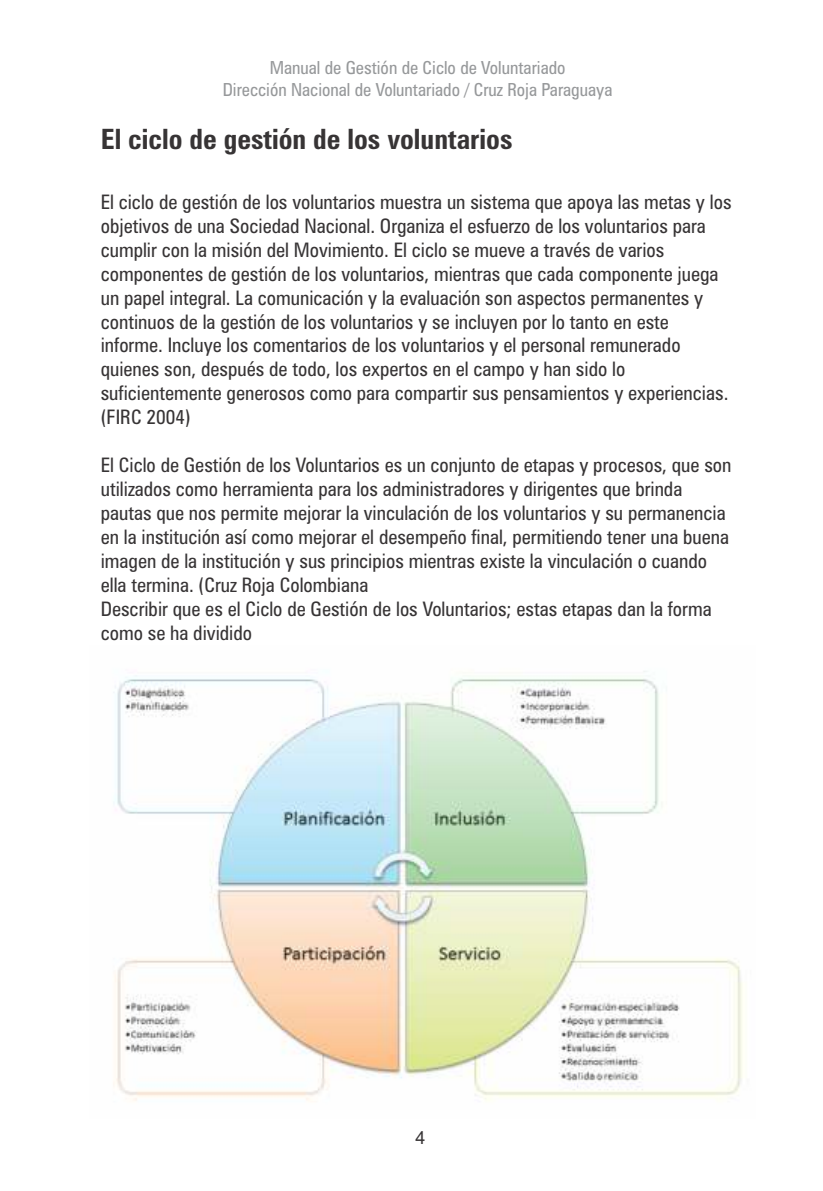
<style>
.page{position:relative;width:823px;height:1191px;background:#fff}
.page>*{position:absolute;margin:0;border:0;box-sizing:border-box;transform-origin:0 0}
.t1{font:700 condensed 28px "Zurich BT";color:#373435}
.t2{font:condensed 20px/24px "Zurich BT";color:#373435}
.t3{font:condensed 18px/21.6px "Zurich BT";color:#96989a;text-align:center}
.t4{font:18px "Arial";color:#373435}
</style>
<div class="page">
<img style="left:113px;top:671px;width:630px;height:430px">
<p class="t3" style="left:223px;top:59px;width:391px">Manual de Gestión de Ciclo de Voluntariado<br>Dirección Nacional de Voluntariado / Cruz Roja Paraguaya</p>
<h1 class="t1" style="left:101px;top:128px;width:413px">El ciclo de gestión de los voluntarios</h1>
<p class="t2" style="left:101px;top:191px;width:632px">El ciclo de gestión de los voluntarios muestra un sistema que apoya las metas y los objetivos de una Sociedad Nacional. Organiza el esfuerzo de los voluntarios para cumplir con la misión del Movimiento. El ciclo se mueve a través de varios componentes de gestión de los voluntarios, mientras que cada componente juega un papel integral. La comunicación y la evaluación son aspectos permanentes y continuos de la gestión de los voluntarios y se incluyen por lo tanto en este informe. Incluye los comentarios de los voluntarios y el personal remunerado quienes son, después de todo, los expertos en el campo y han sido lo suficientemente generosos como para compartir sus pensamientos y experiencias. (FIRC 2004)</p>
<p class="t2" style="left:101px;top:455px;width:631px">El Ciclo de Gestión de los Voluntarios es un conjunto de etapas y procesos, que son utilizados como herramienta para los administradores y dirigentes que brinda pautas que nos permite mejorar la vinculación de los voluntarios y su permanencia en la institución así como mejorar el desempeño final, permitiendo tener una buena imagen de la institución y sus principios mientras existe la vinculación o cuando ella termina. (Cruz Roja Colombiana<br>Describir que es el Ciclo de Gestión de los Voluntarios; estas etapas dan la forma como se ha dividido</p>
<p class="t4" style="left:415px;top:1130px;width:12px">4</p>
</div>
